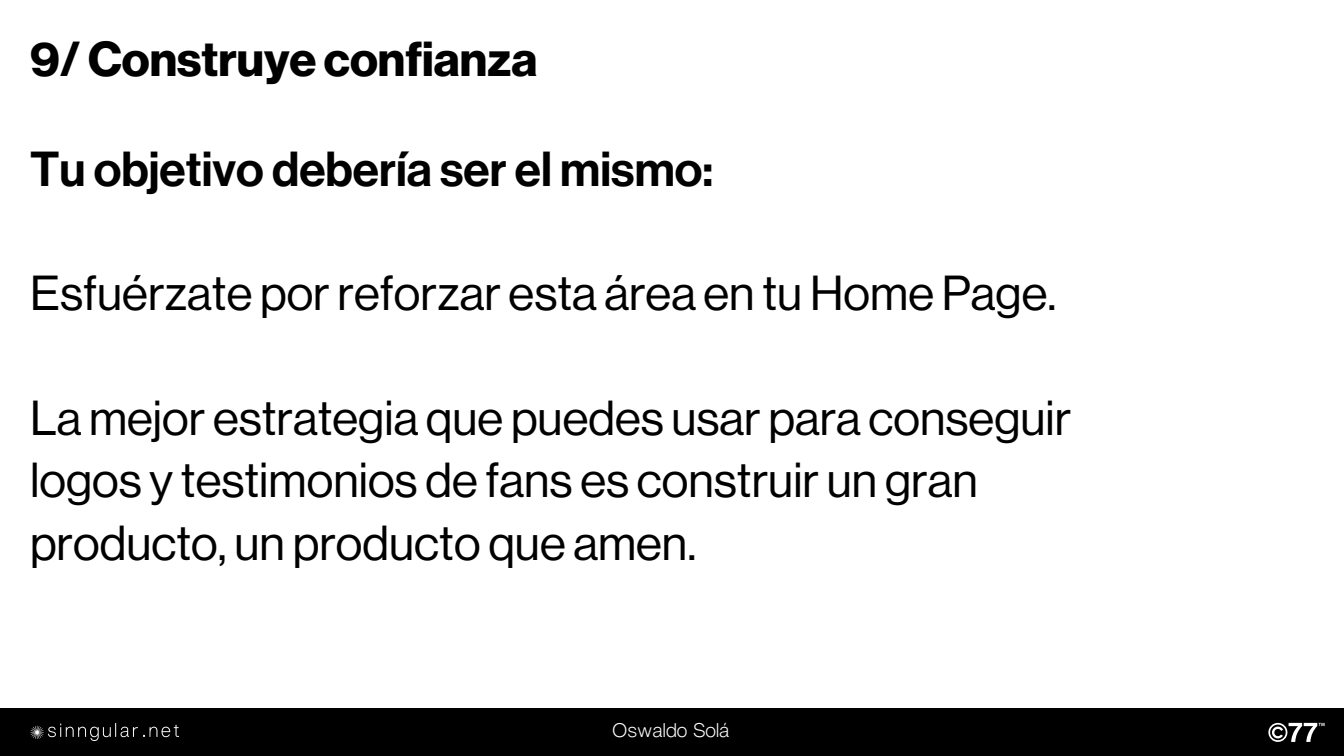
<style>
.page{position:relative;width:1344px;height:756px;background:#fff}
.page>*{position:absolute;margin:0;border:0;box-sizing:border-box;transform-origin:0 0}
.t1{font:48.12px/62.3px "Neue Haas Display";color:#000}
.t2{font:48.12px "Neue Haas Display Mediu";color:#000}
.t3{font:700 48.12px "Neue Haas Display";color:#000}
.t4{font:300 19.43px "Non Natural Grotesk Plain";color:#fff}
</style>
<div class="page">
<div style="left:0;top:709px;width:1344px;height:47px;background:#000"></div>
<svg style="left:1268px;top:723px;width:57px;height:19px"></svg>
<svg style="left:30px;top:726px;width:14px;height:13px"></svg>
<img style="left:49px;top:724px;width:129px;height:17px">
<h1 class="t3" style="left:30px;top:37px;width:509px">9/ Construye confianza</h1>
<h1 class="t2" style="left:30px;top:146px;width:685px">Tu objetivo debería ser el mismo:</h1>
<p class="t1" style="left:30px;top:264px;width:1028px">Esfuérzate por reforzar esta área en tu Home Page.</p>
<p class="t1" style="left:30px;top:389px;width:1043px">La mejor estrategia que puedes usar para conseguir logos y testimonios de fans es construir un gran producto, un producto que amen.</p>
<h1 class="t4" style="left:612px;top:723px;width:119px">Oswaldo Solá</h1>
</div>
